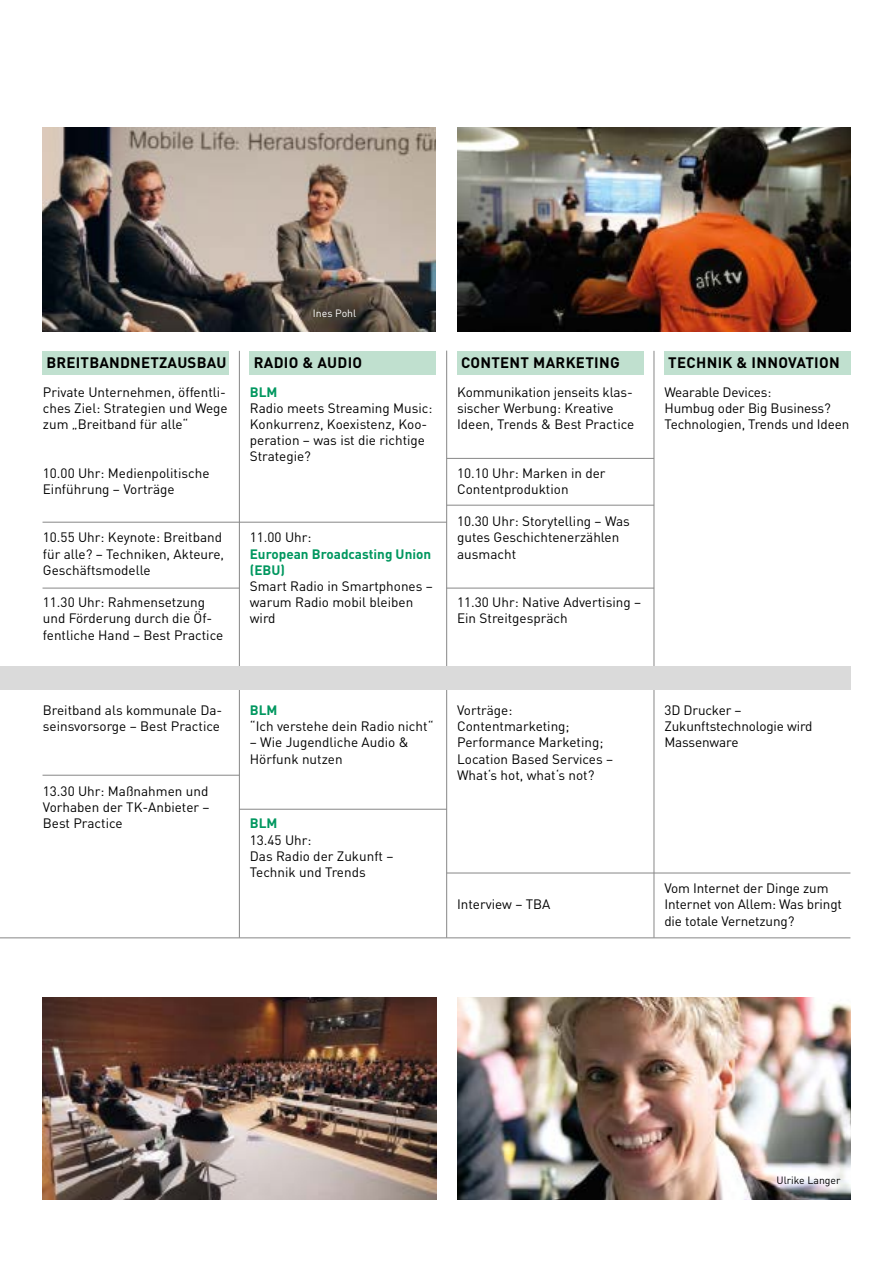
<style>
.page{position:relative;width:893px;height:1263px;background:#fff}
.page>*{position:absolute;margin:0;border:0;box-sizing:border-box;transform-origin:0 0}
.t1{font:700 15px "DIN Pro";letter-spacing:.02em;color:#000}
.t2{font:13.5px/16.2px "DIN Pro";color:#000}
.t3{font:700 13.5px/16.2px "DIN Pro";color:#00975f}
.t4{font:10.5px "DIN Pro";color:#000}
.t5{font:10.5px "DIN Pro";color:#fff}
</style>
<div class="page">
<img style="left:43px;top:997px;width:393px;height:202px">
<img style="left:457px;top:997px;width:394px;height:202px">
<div style="left:250px;top:351px;width:186px;height:23px;background:#c0e0cf"></div>
<div style="left:43px;top:351px;width:186px;height:23px;background:#c0e0cf"></div>
<div style="left:457px;top:351px;width:186px;height:23px;background:#c0e0cf"></div>
<div style="left:664px;top:351px;width:186px;height:23px;background:#c0e0cf"></div>
<img style="left:43px;top:128px;width:393px;height:204px">
<img style="left:457px;top:128px;width:394px;height:204px">
<hr style="left:239px;top:351px;width:1px;height:587px;background:#878787">
<hr style="left:446px;top:351px;width:1px;height:587px;background:#878787">
<hr style="left:654px;top:351px;width:1px;height:587px;background:#878787">
<hr style="left:239px;top:809px;width:208px;height:1px;background:#878787">
<div style="left:0;top:666px;width:850px;height:24px;background:#dadada"></div>
<hr style="left:447px;top:458px;width:207px;height:1px;background:#878787">
<hr style="left:43px;top:588px;width:196px;height:1px;background:#878787">
<hr style="left:43px;top:522px;width:404px;height:1px;background:#878787">
<hr style="left:447px;top:505px;width:207px;height:1px;background:#878787">
<hr style="left:43px;top:775px;width:196px;height:1px;background:#878787">
<hr style="left:447px;top:873px;width:403px;height:1px;background:#878787">
<hr style="left:446px;top:588px;width:208px;height:1px;background:#878787">
<hr style="left:0;top:937px;width:850px;height:1px;background:#878787">
<p class="t5" style="left:313px;top:306px;width:45px">Ines Pohl</p>
<p class="t1" style="left:46px;top:350px;width:182px">BREITBANDNETZAUSBAU</p>
<p class="t1" style="left:254px;top:350px;width:110px">RADIO &amp; AUDIO</p>
<p class="t1" style="left:461px;top:349px;width:179px">WERBUNG + MARKETING</p>
<p class="t3" style="left:250px;top:382px;width:29px">BLM</p>
<p class="t2" style="left:250px;top:399px;width:184px">Radio meets Streaming Music:<br>Konkurrenz, Koexistenz, Koo&shy;peration – was ist die richtige<br>Strategie?</p>
<p class="t1" style="left:461px;top:350px;width:160px">CONTENT MARKETING</p>
<p class="t1" style="left:668px;top:349px;width:179px">WERBUNG + MARKETING</p>
<p class="t2" style="left:664px;top:383px;width:186px">Wearable Devices:<br>Humbug oder Big Business?<br>Technologien, Trends und Ideen</p>
<p class="t1" style="left:668px;top:350px;width:173px">TECHNIK &amp; INNOVATION</p>
<p class="t2" style="left:43px;top:383px;width:186px">Private Unternehmen, öffentli&shy;ches Ziel: Strategien und Wege zum „Breitband für alle“</p>
<p class="t2" style="left:43px;top:464px;width:168px">10.00 Uhr: Medienpolitische<br>Einführung – Vorträge</p>
<p class="t2" style="left:43px;top:529px;width:183px">10.55 Uhr: Keynote: Breitband für alle? – Techniken, Akteure,<br>Geschäftsmodelle</p>
<p class="t2" style="left:43px;top:594px;width:182px">11.30 Uhr: Rahmensetzung und Förderung durch die Öf&shy;fentliche Hand – Best Practice</p>
<p class="t2" style="left:457px;top:383px;width:179px">Kommunikation jenseits klas&shy;sischer Werbung: Kreative<br>Ideen, Trends &amp; Best Practice</p>
<p class="t2" style="left:457px;top:464px;width:150px">10.10 Uhr: Marken in der<br>Contentproduktion</p>
<p class="t2" style="left:457px;top:513px;width:174px">10.30 Uhr: Storytelling – Was gutes Geschichtenerzählen ausmacht</p>
<p class="t2" style="left:457px;top:594px;width:186px">11.30 Uhr: Native Advertising –<br>Ein Streitgespräch</p>
<p class="t2" style="left:250px;top:529px;width:63px">11.00 Uhr:</p>
<p class="t3" style="left:250px;top:544px;width:183px">European Broadcasting Union (EBU)</p>
<p class="t2" style="left:250px;top:577px;width:185px">Smart Radio in Smartphones – warum Radio mobil bleiben wird</p>
<p class="t2" style="left:43px;top:701px;width:181px">Breitband als kommunale Da&shy;seinsvorsorge – Best Practice</p>
<p class="t2" style="left:43px;top:782px;width:168px;text-align:justify">13.30 Uhr: Maßnahmen und Vorhaben der TK-Anbieter – Best Practice</p>
<p class="t3" style="left:250px;top:700px;width:29px">BLM</p>
<p class="t2" style="left:250px;top:718px;width:185px">“Ich verstehe dein Radio nicht“</p>
<p class="t2" style="left:250px;top:734px;width:160px">– Wie Jugendliche Audio &amp;<br>Hörfunk nutzen</p>
<p class="t3" style="left:250px;top:814px;width:29px">BLM</p>
<p class="t2" style="left:250px;top:831px;width:145px">13.45 Uhr:<br>Das Radio der Zukunft –<br>Technik und Trends</p>
<p class="t2" style="left:457px;top:701px;width:158px">Vorträge:<br>Contentmarketing;<br>Performance Marketing;<br>Location Based Services –<br>What‘s hot, what‘s not?</p>
<p class="t2" style="left:457px;top:896px;width:95px">Interview – TBA</p>
<p class="t2" style="left:664px;top:701px;width:150px">3D Drucker –<br>Zukunftstechnologie wird<br>Massenware</p>
<p class="t2" style="left:664px;top:880px;width:179px">Vom Internet der Dinge zum<br>Internet von Allem: Was bringt die totale Vernetzung?</p>
<p class="t4" style="left:776px;top:1173px;width:66px">Ulrike Langer</p>
</div>
